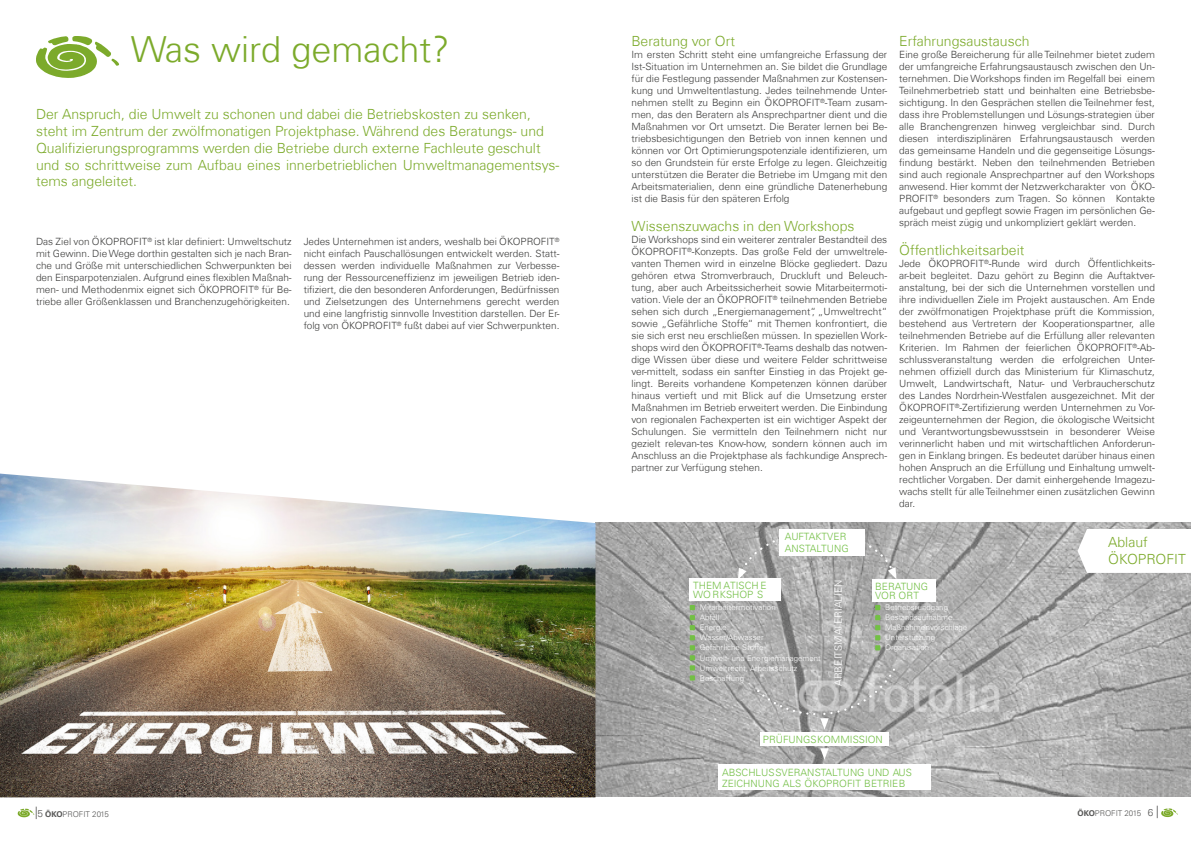
<style>
.page{position:relative;width:1191px;height:842px;background:#fff}
.page>*{position:absolute;margin:0;border:0;box-sizing:border-box;transform-origin:0 0}
.t1{font:300 36px "Univers Com 45";color:#7caa2b}
.t2{font:300 14px/16.8px "Univers Com 45";color:#7caa2b}
.t3{font:300 10px/12px "Univers Com 45";color:#3c3c3b;text-align:justify}
.t4{font:300 10px/8.9px "Univers Com 45";color:#73bf45}
.t5{font:300 10px "Univers Com 45";color:#fff}
.t6{font:300 8px "Univers Com 45";color:#575756}
.t7{font:300 7.8px/10px "Univers Com 45";color:#fff}
.s1{font-size:10px}
.s2{font-family:"Univers Com 65";font-weight:700}
</style>
<div class="page">
<img style="left:595px;top:522px;width:596px;height:275px">
<svg style="left:18px;top:807px;width:19px;height:12px"></svg>
<svg style="left:1156px;top:806px;width:21px;height:12px"></svg>
<svg style="left:36px;top:36px;width:83px;height:42px"></svg>
<img style="left:0;top:474px;width:595px;height:323px">
<svg style="left:738px;top:538px;width:42px;height:40px;background:#a6a6a6"></svg>
<svg style="left:858px;top:538px;width:38px;height:41px"></svg>
<svg style="left:689px;top:605px;width:6px;height:76px"></svg>
<svg style="left:875px;top:605px;width:5px;height:45px"></svg>
<svg style="left:820px;top:748px;width:8px;height:12px"></svg>
<svg style="left:753px;top:664px;width:145px;height:66px;background:#afafae"></svg>
<div style="left:689px;top:578px;width:91px;height:23px;background:#fff"></div>
<div style="left:778px;top:529px;width:86px;height:26px;background:#fff"></div>
<div style="left:872px;top:579px;width:64px;height:23px;background:#fff"></div>
<div style="left:760px;top:732px;width:129px;height:14px;background:#fff"></div>
<div style="left:718px;top:764px;width:212px;height:26px;background:#fff"></div>
<svg style="left:1077px;top:529px;width:114px;height:44px"></svg>
<h1 class="t1" style="left:131px;top:27px;width:320px">Was wird gemacht?</h1>
<p class="t2" style="left:36px;top:106px;width:525px">Der Anspruch, die Umwelt zu schonen und dabei die Betriebskosten zu senken, steht im Zentrum der zwölfmonatigen Projektphase. Während des Beratungs- und Qualifizierungsprogramms werden die Betriebe durch externe Fachleute geschult und so schrittweise zum Aufbau eines innerbetrieblichen Umweltmanagementsys&shy;tems angeleitet.</p>
<p class="t3" style="left:36px;top:236px;width:257px">Das Ziel von ÖKOPROFIT<sup>®</sup> ist klar definiert: Umweltschutz mit Gewinn. Die Wege dorthin gestalten sich je nach Bran&shy;che und Größe mit unterschiedlichen Schwerpunkten bei den Einsparpotenzialen. Aufgrund eines flexiblen Maßnah&shy;men- und Methodenmix eignet sich ÖKOPROFIT<sup>®</sup> für Be&shy;triebe aller Größenklassen und Branchenzugehörigkeiten.</p>
<p class="t3" style="left:304px;top:236px;width:257px">Jedes Unternehmen ist anders, weshalb bei ÖKOPROFIT<sup>® </sup>nicht einfach Pauschallösungen entwickelt werden. Statt&shy;dessen werden individuelle Maßnahmen zur Verbesse&shy;rung der Ressourceneffizienz im jeweiligen Betrieb iden&shy;tifiziert, die den besonderen Anforderungen, Bedürfnissen und Zielsetzungen des Unternehmens gerecht werden und eine langfristig sinnvolle Investition darstellen. Der Er&shy;folg von ÖKOPROFIT<sup>®</sup> fußt dabei auf vier Schwerpunkten.</p>
<h2 class="t2" style="left:631px;top:33px;width:105px">Beratung vor Ort</h2>
<p class="t3" style="left:631px;top:49px;width:257px">Im ersten Schritt steht eine umfangreiche Erfassung der Ist-Situation im Unternehmen an. Sie bildet die Grundlage für die Festlegung passender Maßnahmen zur Kostensen&shy;kung und Umweltentlastung. Jedes teilnehmende Unter&shy;nehmen stellt zu Beginn ein ÖKOPROFIT<sup>®</sup>-Team zusam&shy;men, das den Beratern als Ansprechpartner dient und die Maßnahmen vor Ort umsetzt. Die Berater lernen bei Be&shy;triebsbesichtigungen den Betrieb von innen kennen und können vor Ort Optimierungspotenziale identifizieren, um so den Grundstein für erste Erfolge zu legen. Gleichzeitig unterstützen die Berater die Betriebe im Umgang mit den Arbeitsmaterialien, denn eine gründliche Datenerhebung ist die Basis für den späteren Erfolg</p>
<h2 class="t2" style="left:631px;top:218px;width:224px">Wissenszuwachs in den Workshops</h2>
<p class="t3" style="left:631px;top:233px;width:257px">Die Workshops sind ein weiterer zentraler Bestandteil des ÖKOPROFIT<sup>®</sup>-Konzepts. Das große Feld der umweltrele&shy;vanten Themen wird in einzelne Blöcke gegliedert. Dazu gehören etwa Stromverbrauch, Druckluft und Beleuch&shy;tung, aber auch Arbeitssicherheit sowie Mitarbeitermoti&shy;vation. Viele der an ÖKOPROFIT<sup>®</sup> teilnehmenden Betriebe sehen sich durch „Energiemanagement“, „Umweltrecht“ sowie „Gefährliche Stoffe“ mit Themen konfrontiert, die sie sich erst neu erschließen müssen. In speziellen Work&shy;shops wird den ÖKOPROFIT<sup>®</sup>-Teams deshalb das notwen&shy;dige Wissen über diese und weitere Felder schrittweise ver-mittelt, sodass ein sanfter Einstieg in das Projekt ge&shy;lingt. Bereits vorhandene Kompetenzen können darüber hinaus vertieft und mit Blick auf die Umsetzung erster Maßnahmen im Betrieb erweitert werden. Die Einbindung von regionalen Fachexperten ist ein wichtiger Aspekt der Schulungen. Sie vermitteln den Teilnehmern nicht nur gezielt relevan-tes Know-how, sondern können auch im Anschluss an die Projektphase als fachkundige Ansprech&shy;partner zur Verfügung stehen.</p>
<p class="t4" style="left:784px;top:530px;width:65px;line-height:12px">AUFTAKTVER<br>ANSTALTUNG</p>
<h2 class="t2" style="left:899px;top:33px;width:132px">Erfahrungsaustausch</h2>
<p class="t3" style="left:899px;top:49px;width:257px">Eine große Bereicherung für alle Teilnehmer bietet zudem der umfangreiche Erfahrungsaustausch zwischen den Un&shy;ternehmen. Die Workshops finden im Regelfall bei einem Teilnehmerbetrieb statt und beinhalten eine Betriebsbe&shy;sichtigung. In den Gesprächen stellen die Teilnehmer fest, dass ihre Problemstellungen und Lösungs-strategien über alle Branchengrenzen hinweg vergleichbar sind. Durch diesen interdisziplinären Erfahrungsaustausch werden das gemeinsame Handeln und die gegenseitige Lösungs&shy;findung bestärkt. Neben den teilnehmenden Betrieben sind auch regionale Ansprechpartner auf den Workshops anwesend. Hier kommt der Netzwerkcharakter von ÖKO-PROFIT<sup>®</sup> besonders zum Tragen. So können Kontakte aufgebaut und gepflegt sowie Fragen im persönlichen Ge&shy;spräch meist zügig und unkompliziert geklärt werden.</p>
<h2 class="t2" style="left:899px;top:242px;width:127px">Öffentlichkeitsarbeit</h2>
<p class="t3" style="left:899px;top:257px;width:257px">Jede ÖKOPROFIT<sup>®</sup>-Runde wird durch Öffentlichkeits&shy;ar-beit begleitet. Dazu gehört zu Beginn die Auftaktver&shy;anstaltung, bei der sich die Unternehmen vorstellen und ihre individuellen Ziele im Projekt austauschen. Am Ende der zwölfmonatigen Projektphase prüft die Kommission, bestehend aus Vertretern der Kooperationspartner, alle teilnehmenden Betriebe auf die Erfüllung aller relevanten Kriterien. Im Rahmen der feierlichen ÖKOPROFIT<sup>®</sup>-Ab&shy;schlussveranstaltung werden die erfolgreichen Unter&shy;nehmen offiziell durch das Ministerium für Klimaschutz, Umwelt, Landwirtschaft, Natur- und Verbraucherschutz des Landes Nordrhein-Westfalen ausgezeichnet. Mit der ÖKOPROFIT<sup>®</sup>-Zertifizierung werden Unternehmen zu Vor&shy;zeigeunternehmen der Region, die ökologische Weitsicht und Verantwortungsbewusstsein in besonderer Weise verinnerlicht haben und mit wirtschaftlichen Anforderun&shy;gen in Einklang bringen. Es bedeutet darüber hinaus einen hohen Anspruch an die Erfüllung und Einhaltung umwelt&shy;rechtlicher Vorgaben. Der damit einhergehende Imagezu&shy;wachs stellt für alle Teilnehmer einen zusätzlichen Gewinn dar.</p>
<h2 class="t2" style="left:1108px;top:534px;width:79px">Ablauf<br>ÖKOPROFIT</h2>
<p class="t5" style="left:832px;top:686px;width:108px;rotate:-90deg">ARBEITSMATERIALIEN</p>
<p class="t4" style="left:693px;top:581px;width:75px">THEM ATISCH E<br>WORKSHOP S</p>
<p class="t4" style="left:875px;top:582px;width:54px">BERATUNG<br>VOR ORT</p>
<p class="t7" style="left:700px;top:602px;width:122px">Mitarbeitermotivation<br>Abfall<br>Energie<br>Wasser/Abwasser<br>Gefährliche Stoffe<br>Umwelt- und Energiemanagement<br>Umweltrecht, Arbeitsschutz<br>Beschaffung</p>
<p class="t7" style="left:885px;top:602px;width:84px">Betriebsrundgang<br>Bestandsaufnahme<br>Maßnahmenvorschläge<br>Unterstützung<br>Organisation</p>
<p class="t4" style="left:763px;top:735px;width:121px">PRÜFUNGSKOMMISSION</p>
<p class="t4" style="left:722px;top:767px;width:191px;line-height:11px">ABSCHLUSSVERANSTALTUNG UND AUS<br>ZEICHNUNG ALS ÖKOPROFIT BETRIEB</p>
<p class="t6" style="left:37px;top:809px;width:73px"><span class="s1">5</span> <span class="s2">ÖKO</span>PROFIT 2015</p>
<p class="t6" style="left:1077px;top:808px;width:77px"><span class="s2">ÖKO</span>PROFIT 2015 <span class="s1">6</span></p>
</div>
